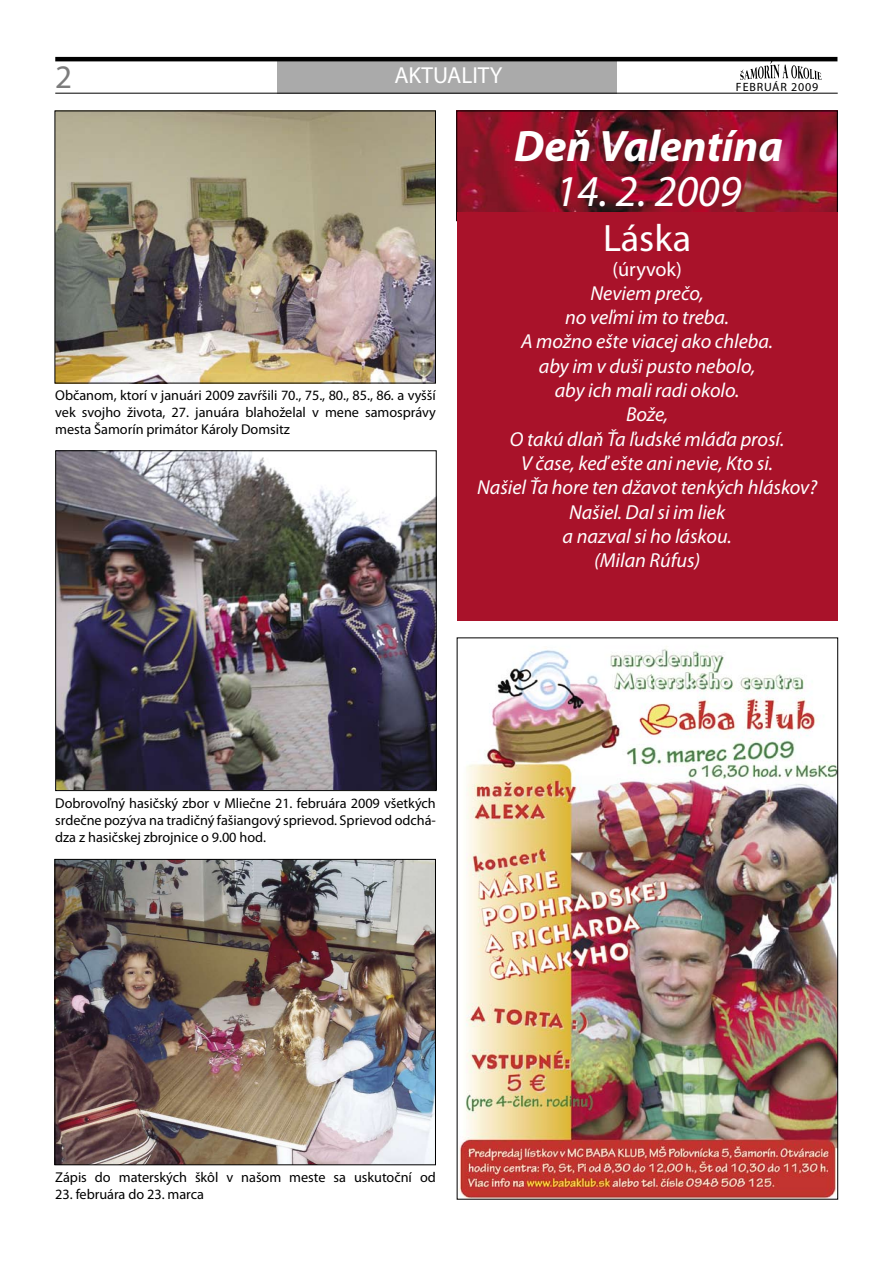
<style>
.page{position:relative;width:893px;height:1263px;background:#fff}
.page>*{position:absolute;margin:0;border:0;box-sizing:border-box;transform-origin:0 0}
.szöveg{font:italic 700 44.25px "Myriad Pro";letter-spacing:-.005em;color:#fff}
.szöveg-2{font:italic 44.25px "Myriad Pro";letter-spacing:-.005em;color:#fff}
.szöveg-3{font:38.25px "Myriad Pro";letter-spacing:-.005em;color:#fff}
.t1{font:33px "Myriad Pro";color:#7c7c7c}
.szöveg-4{font:23.25px "Myriad Pro";letter-spacing:-.005em;color:#fff}
.szöveg-5{font:italic 20.25px "Myriad Pro";letter-spacing:-.005em;color:#fff}
.szöveg-6{font:20.25px "Myriad Pro";letter-spacing:-.005em;color:#fff}
.szöveg-7{font:14.25px/17px "Myriad Pro";letter-spacing:-.005em;color:#000;text-align:justify}
.t2{font:12px "Myriad Pro";letter-spacing:.07em;color:#000}
</style>
<div class="page">
<svg style="left:740px;top:61px;width:82px;height:19px"></svg>
<div style="left:277px;top:60px;width:340px;height:33px;background:#aaa"></div>
<hr style="left:55px;top:93px;width:783px;height:1px;background:#000">
<hr style="left:55px;top:57px;width:782px;height:4px;background:#000">
<img style="left:57px;top:452px;width:378px;height:337px">
<div style="left:55px;top:450px;width:382px;height:341px;border:1px solid #000"></div>
<img style="left:57px;top:113px;width:377px;height:268px">
<img style="left:57px;top:861px;width:377px;height:302px">
<div style="left:55px;top:859px;width:381px;height:306px;border:1px solid #000"></div>
<img style="left:458px;top:113px;width:378px;height:100px">
<div style="left:456px;top:111px;width:382px;height:110px;border:1px solid #000"></div>
<img style="left:459px;top:648px;width:377px;height:549px">
<div style="left:457px;top:213px;width:381px;height:408px;background:#a9122a"></div>
<p class="t1" style="left:55px;top:59px;width:18px">2</p>
<p class="szöveg-4" style="left:394px;top:62px;width:110px">AKTUALITY</p>
<p class="t2" style="left:736px;top:80px;width:84px">FEBRUÁR 2009</p>
<p class="szöveg-7" style="left:55px;top:387px;width:382px">Občanom, ktorí v januári 2009 zavŕšili 70., 75., 80., 85., 86. a vyšší vek svojho života, 27. januára blahoželal v mene samosprávy mesta Šamorín primátor Károly Domsitz</p>
<p class="szöveg" style="left:514px;top:121px;width:270px">Deň Valentína</p>
<p class="szöveg-2" style="left:555px;top:167px;width:187px">14. 2. 2009</p>
<p class="szöveg-3" style="left:603px;top:218px;width:90px">Láska</p>
<p class="szöveg-6" style="left:612px;top:258px;width:71px">(úryvok)</p>
<p class="szöveg-5" style="left:590px;top:282px;width:115px">Neviem prečo,</p>
<p class="szöveg-5" style="left:565px;top:306px;width:166px">no veľmi im to treba.</p>
<p class="szöveg-5" style="left:521px;top:331px;width:254px">A možno ešte viacej ako chleba.</p>
<p class="szöveg-5" style="left:539px;top:355px;width:218px">aby im v duši pusto nebolo,</p>
<p class="szöveg-5" style="left:555px;top:379px;width:186px">aby ich mali radi okolo.</p>
<p class="szöveg-5" style="left:626px;top:404px;width:44px">Bože,</p>
<p class="szöveg-5" style="left:510px;top:428px;width:276px">O takú dlaň Ťa ľudské mláďa prosí.</p>
<p class="szöveg-5" style="left:521px;top:452px;width:254px">V čase, keď ešte ani nevie, Kto si.</p>
<p class="szöveg-5" style="left:477px;top:477px;width:342px">Našiel Ťa hore ten džavot tenkých hláskov?</p>
<p class="szöveg-5" style="left:569px;top:501px;width:158px">Našiel. Dal si im liek</p>
<p class="szöveg-5" style="left:563px;top:525px;width:170px">a nazval si ho láskou.</p>
<p class="szöveg-5" style="left:594px;top:549px;width:108px">(Milan Rúfus)</p>
<p class="szöveg-7" style="left:55px;top:795px;width:382px">Dobrovoľný hasičský zbor v Mliečne 21. februára 2009 všetkých srdečne pozýva na tradičný fašiangový sprievod. Sprievod odchá&shy;dza z hasičskej zbrojnice o 9.00 hod.</p>
<p class="szöveg-7" style="left:55px;top:1169px;width:382px">Zápis do materských škôl v našom meste sa uskutoční od</p>
<p class="szöveg-7" style="left:55px;top:1186px;width:150px">23. februára do 23. marca</p>
</div>
